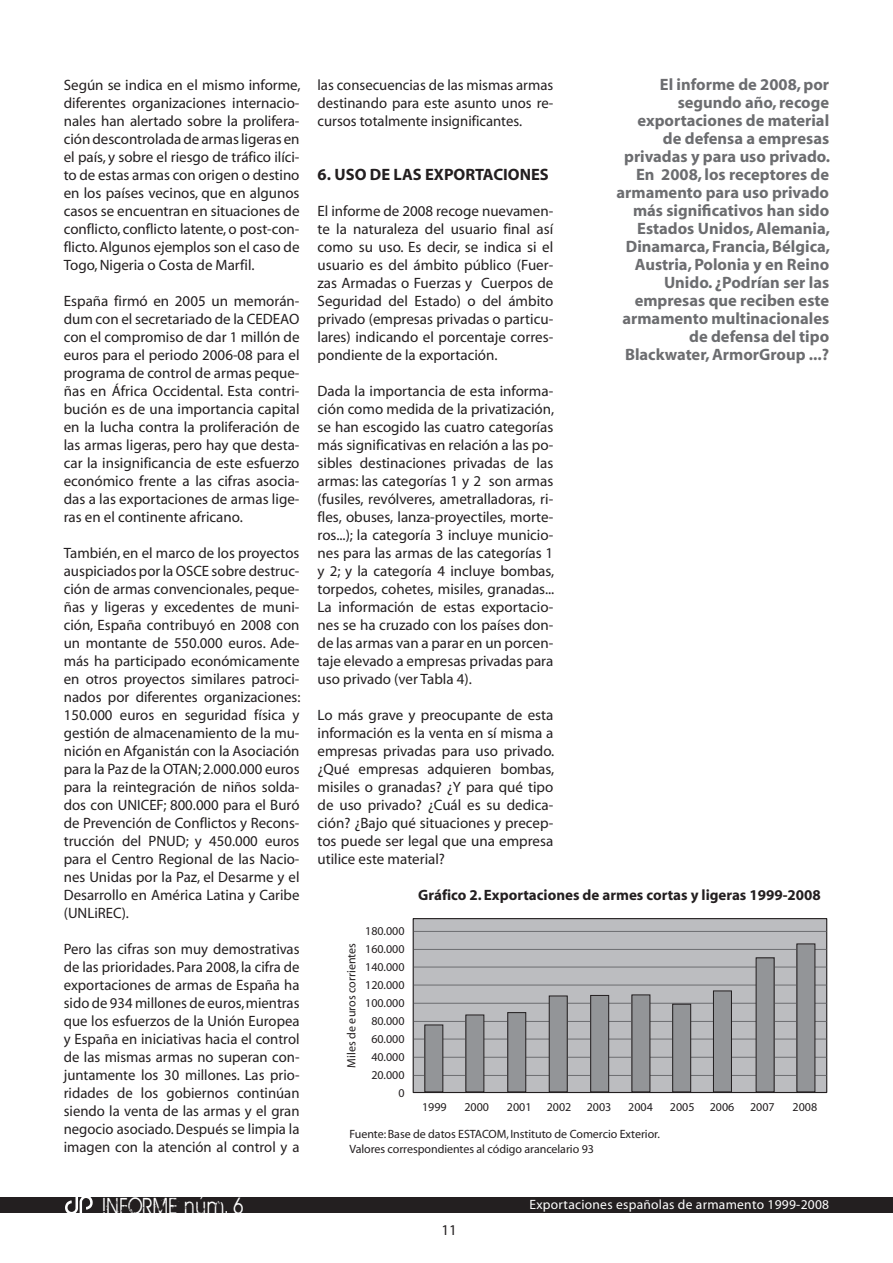
<style>
.page{position:relative;width:893px;height:1263px;background:#fff}
.page>*{position:absolute;margin:0;border:0;box-sizing:border-box;transform-origin:0 0}
.t1{font:25.2px "BIRTHOFAHERO";letter-spacing:.1em;color:#fff;scale:.83 1}
.t2{font:700 16.5px/18px "Myriad";color:#6c6d70;text-align:right}
.t3{font:700 16.5px "Myriad";color:#231f20}
.t4{font:15px/18px "Myriad";color:#231f20;text-align:justify}
.t5{font:700 15px "Myriad";color:#231f20}
.t6{font:13.5px "Myriad";letter-spacing:.02em;color:#fff}
.t7{font:12px/18px "Myriad";color:#231f20;text-align:right}
</style>
<div class="page">
<div style="left:0;top:1197px;width:893px;height:16px;background:#231f20"></div>
<svg style="left:65px;top:1197px;width:28px;height:16px"></svg>
<div style="left:413px;top:919px;width:414px;height:173px;background:#bcbdc0"></div>
<div style="left:413px;top:918px;width:414px;height:175px;border:1px solid #231f20"></div>
<hr style="left:414px;top:931px;width:412px;height:1px;background:#6c6d70">
<hr style="left:414px;top:949px;width:412px;height:1px;background:#6c6d70">
<hr style="left:414px;top:967px;width:412px;height:1px;background:#6c6d70">
<hr style="left:414px;top:985px;width:412px;height:1px;background:#6c6d70">
<hr style="left:414px;top:1003px;width:412px;height:1px;background:#6c6d70">
<hr style="left:414px;top:1021px;width:412px;height:1px;background:#6c6d70">
<hr style="left:414px;top:1039px;width:412px;height:1px;background:#6c6d70">
<hr style="left:414px;top:1057px;width:412px;height:1px;background:#6c6d70">
<hr style="left:414px;top:1075px;width:412px;height:1px;background:#6c6d70">
<div style="left:797px;top:944px;width:18px;height:148px;background:#939598"></div>
<div style="left:797px;top:943px;width:18px;height:149px;border:1px solid #231f20"></div>
<div style="left:756px;top:958px;width:18px;height:134px;background:#939598"></div>
<div style="left:756px;top:957px;width:18px;height:135px;border:1px solid #231f20"></div>
<div style="left:713px;top:991px;width:18px;height:101px;background:#939598"></div>
<div style="left:713px;top:990px;width:19px;height:102px;border:1px solid #231f20"></div>
<div style="left:673px;top:1004px;width:18px;height:88px;background:#939598"></div>
<div style="left:672px;top:1004px;width:19px;height:88px;border:1px solid #231f20"></div>
<div style="left:632px;top:995px;width:18px;height:97px;background:#939598"></div>
<div style="left:632px;top:994px;width:18px;height:98px;border:1px solid #231f20"></div>
<div style="left:591px;top:995px;width:18px;height:97px;background:#939598"></div>
<div style="left:590px;top:995px;width:19px;height:97px;border:1px solid #231f20"></div>
<div style="left:549px;top:996px;width:18px;height:96px;background:#939598"></div>
<div style="left:549px;top:996px;width:18px;height:96px;border:1px solid #231f20"></div>
<div style="left:508px;top:1012px;width:18px;height:80px;background:#939598"></div>
<div style="left:507px;top:1012px;width:19px;height:80px;border:1px solid #231f20"></div>
<div style="left:466px;top:1015px;width:18px;height:77px;background:#939598"></div>
<div style="left:466px;top:1015px;width:18px;height:77px;border:1px solid #231f20"></div>
<div style="left:425px;top:1025px;width:18px;height:67px;background:#939598"></div>
<div style="left:425px;top:1025px;width:18px;height:67px;border:1px solid #231f20"></div>
<p class="t4" style="left:64px;top:77px;width:238px">Según se indica en el mismo informe, diferentes organizaciones internacio&shy;nales han alertado sobre la prolifera&shy;ción descontrolada de armas ligeras en el país, y sobre el riesgo de tráfico ilíci&shy;to de estas armas con origen o destino en los países vecinos, que en algunos casos se encuentran en situaciones de conflicto, conflicto latente, o post-con&shy;flicto. Algunos ejemplos son el caso de Togo, Nigeria o Costa de Marfil.</p>
<p class="t4" style="left:64px;top:293px;width:237px">España firmó en 2005 un memorán&shy;dum con el secretariado de la CEDEAO con el compromiso de dar 1 millón de euros para el periodo 2006-08 para el programa de control de armas peque&shy;ñas en África Occidental. Esta contri&shy;bución es de una importancia capital en la lucha contra la proliferación de las armas ligeras, pero hay que desta&shy;car la insignificancia de este esfuerzo económico frente a las cifras asocia&shy;das a las exportaciones de armas lige&shy;ras en el continente africano.</p>
<p class="t4" style="left:64px;top:545px;width:238px">También, en el marco de los proyectos auspiciados por la OSCE sobre destruc&shy;ción de armas convencionales, peque&shy;ñas y ligeras y excedentes de muni&shy;ción, España contribuyó en 2008 con un montante de 550.000 euros. Ade&shy;más ha participado económicamente en otros proyectos similares patroci&shy;nados por diferentes organizaciones:<br>150.000 euros en seguridad física y gestión de almacenamiento de la mu&shy;nición en Afganistán con la Asociación para la Paz de la OTAN; 2.000.000 euros para la reintegración de niños solda&shy;dos con UNICEF; 800.000 para el Buró de Prevención de Conflictos y Recons&shy;trucción del PNUD; y 450.000 euros para el Centro Regional de las Nacio&shy;nes Unidas por la Paz, el Desarme y el Desarrollo en América Latina y Caribe (UNLiREC).</p>
<p class="t4" style="left:64px;top:941px;width:237px">Pero las cifras son muy demostrativas de las prioridades. Para 2008, la cifra de exportaciones de armas de España ha sido de 934 millones de euros, mientras que los esfuerzos de la Unión Europea y España en iniciativas hacia el control de las mismas armas no superan con&shy;juntamente los 30 millones. Las prio&shy;ridades de los gobiernos continúan siendo la venta de las armas y el gran negocio asociado. Después se limpia la imagen con la atención al control y a</p>
<p class="t4" style="left:318px;top:77px;width:237px">las consecuencias de las mismas armas destinando para este asunto unos re&shy;cursos totalmente insignificantes.</p>
<p class="t3" style="left:318px;top:166px;width:233px">6. USO DE LAS EXPORTACIONES</p>
<p class="t4" style="left:318px;top:203px;width:237px">El informe de 2008 recoge nuevamen&shy;te la naturaleza del usuario final así como su uso. Es decir, se indica si el usuario es del ámbito público (Fuer&shy;zas Armadas o Fuerzas y Cuerpos de Seguridad del Estado) o del ámbito privado (empresas privadas o particu&shy;lares) indicando el porcentaje corres&shy;pondiente de la exportación.</p>
<p class="t4" style="left:318px;top:383px;width:238px">Dada la importancia de esta informa&shy;ción como medida de la privatización, se han escogido las cuatro categorías más significativas en relación a las po&shy;sibles destinaciones privadas de las armas: las categorías 1 y 2 son armas (fusiles, revólveres, ametralladoras, ri&shy;fles, obuses, lanza-proyectiles, morte&shy;ros...); la categoría 3 incluye municio&shy;nes para las armas de las categorías 1 y 2; y la categoría 4 incluye bombas, torpedos, cohetes, misiles, granadas...<br>La información de estas exportacio&shy;nes se ha cruzado con los países don&shy;de las armas van a parar en un porcen&shy;taje elevado a empresas privadas para uso privado (ver Tabla 4).</p>
<p class="t4" style="left:318px;top:707px;width:238px">Lo más grave y preocupante de esta información es la venta en sí misma a empresas privadas para uso privado. ¿Qué empresas adquieren bombas, misiles o granadas? ¿Y para qué tipo de uso privado? ¿Cuál es su dedica&shy;ción? ¿Bajo qué situaciones y precep&shy;tos puede ser legal que una empresa utilice este material?</p>
<p class="t2" style="left:617px;top:76px;width:215px">El informe de 2008, por segundo año, recoge exportaciones de material de defensa a empresas privadas y para uso privado.<br>En 2008, los receptores de armamento para uso privado más significativos han sido<br>Estados Unidos, Alemania,<br>Dinamarca, Francia, Bélgica,<br>Austria, Polonia y en Reino<br>Unido. ¿Podrían ser las empresas que reciben este armamento multinacionales de defensa del tipo<br>Blackwater, ArmorGroup ...?</p>
<p class="t7" style="left:343px;top:1067px;width:126px;rotate:-90deg">Miles de euros corrientes</p>
<p class="t7" style="left:365px;top:922px;width:41px">180.000<br>160.000<br>140.000<br>120.000<br>100.000<br>80.000<br>60.000<br>40.000<br>20.000<br>0</p>
<p class="t5" style="left:418px;top:887px;width:404px">Gráfico 2. Exportaciones de armes cortas y ligeras 1999-2008</p>
<p class="t7" style="left:422px;top:1098px;width:26px">1999</p>
<p class="t7" style="left:464px;top:1098px;width:26px">2000</p>
<p class="t7" style="left:507px;top:1098px;width:26px">2001</p>
<p class="t7" style="left:547px;top:1098px;width:26px">2002</p>
<p class="t7" style="left:587px;top:1098px;width:26px">2003</p>
<p class="t7" style="left:628px;top:1098px;width:26px">2004</p>
<p class="t7" style="left:670px;top:1098px;width:26px">2005</p>
<p class="t7" style="left:710px;top:1098px;width:26px">2006</p>
<p class="t7" style="left:750px;top:1098px;width:26px">2007</p>
<p class="t7" style="left:792px;top:1098px;width:26px">2008</p>
<p class="t7" style="left:349px;top:1126px;width:312px;line-height:15px;text-align:left">Fuente: Base de datos ESTACOM, Instituto de Comercio Exterior.<br>Valores correspondientes al código arancelario 93</p>
<h1 class="t1" style="left:103px;top:1192px;width:170px">INFORME núm. 6</h1>
<p class="t6" style="left:529px;top:1198px;width:301px">Exportaciones españolas de armamento 1999-2008</p>
<p class="t4" style="left:441px;top:1222px;width:17px">11</p>
</div>
